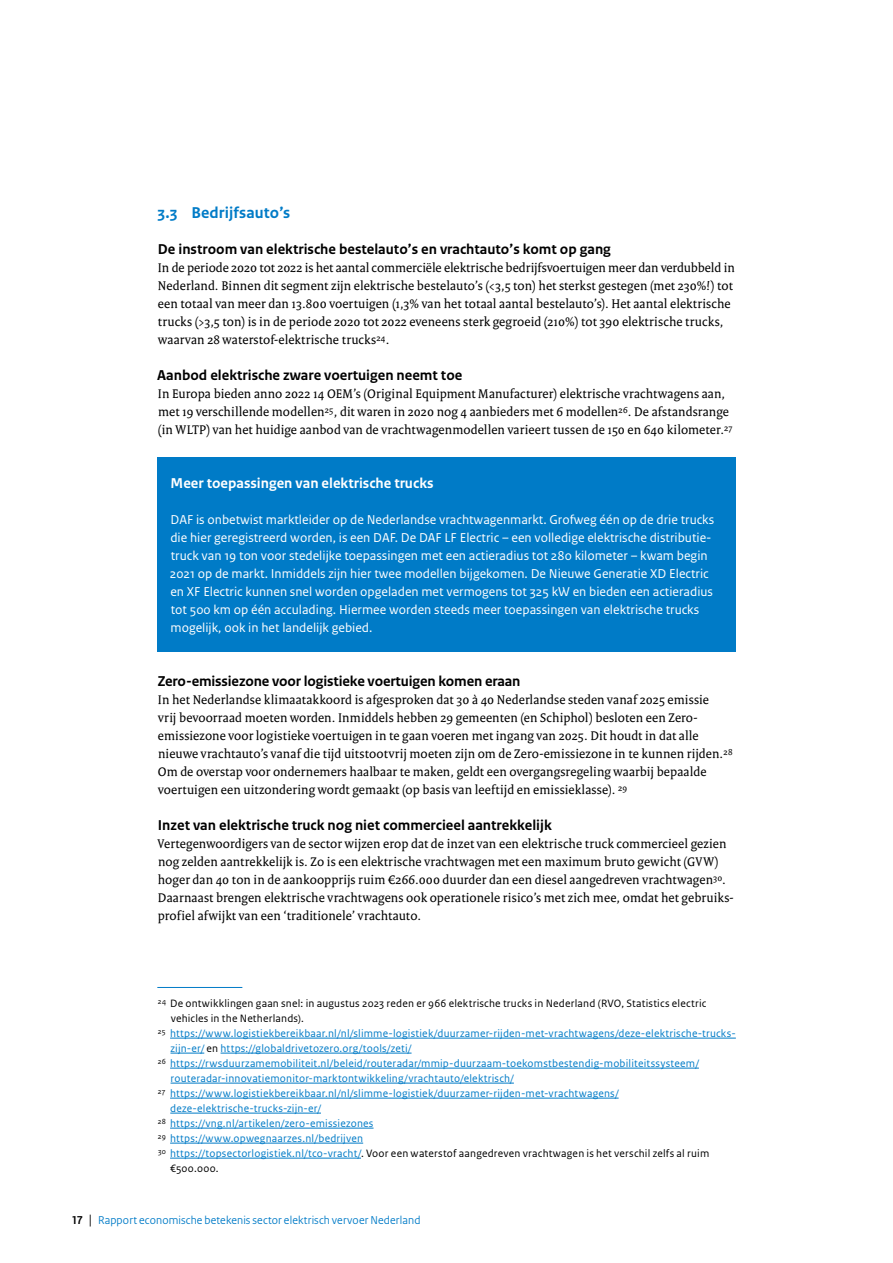
<style>
.page{position:relative;width:893px;height:1263px;background:#fff}
.page>*{position:absolute;margin:0;border:0;box-sizing:border-box;transform-origin:0 0}
.H3_Paragraafkop{font:700 16.5px "Rijksoverheid Sans Text";letter-spacing:.005em;color:#007bc7}
.P_Subkop_Broodtekst_Sans{font:700 15px "Rijksoverheid Sans Text";color:#000}
.P_Kadertekst_Kop_wit_op_blauw{font:700 15px "Rijksoverheid Sans Text";color:#fff}
.P_Broodtekst{font:13.5px/18px "Rijksoverheid Serif";letter-spacing:.01em;color:#000}
.P_Kadertekst_Wit_op_blauw{font:13.5px/18px "Rijksoverheid Sans Text";color:#fff}
.t1{font:12px "Rijksoverheid Sans Heading";letter-spacing:.015em;color:#007bc7}
.RO_Voetnoot{font:11.25px/15px "Rijksoverheid Sans Text";letter-spacing:.015em;color:#007bc7}
.RO_Voetnoot-2{font:11.25px/15px "Rijksoverheid Sans Text";letter-spacing:.015em;color:#000}
.s1{color:#000}
.s2{color:#007bc7}
.s3{font-weight:700;color:#000}
.s4{font-size:14.25px;color:#000}
</style>
<div class="page">
<div style="left:157px;top:457px;width:579px;height:42px;background:#007bc7"></div>
<div style="left:157px;top:497px;width:579px;height:154px;background:#007bc7"></div>
<hr style="left:157px;top:987px;width:85px;height:1px;background:#007bc7">
<hr style="left:170px;top:1038px;width:566px;height:1px;background:#007bc7">
<hr style="left:171px;top:1053px;width:33px;height:1px;background:#007bc7">
<hr style="left:221px;top:1053px;width:191px;height:1px;background:#007bc7">
<hr style="left:170px;top:1068px;width:529px;height:1px;background:#007bc7">
<hr style="left:171px;top:1083px;width:343px;height:1px;background:#007bc7">
<hr style="left:170px;top:1098px;width:449px;height:1px;background:#007bc7">
<hr style="left:170px;top:1113px;width:151px;height:1px;background:#007bc7">
<hr style="left:170px;top:1128px;width:204px;height:1px;background:#007bc7">
<hr style="left:170px;top:1143px;width:193px;height:1px;background:#007bc7">
<hr style="left:170px;top:1158px;width:191px;height:1px;background:#007bc7">
<h3 class="H3_Paragraafkop" style="left:157px;top:203px;width:134px">3.3 Bedrijfsauto’s</h3>
<p class="P_Subkop_Broodtekst_Sans" style="left:158px;top:240px;width:454px">De instroom van elektrische bestelauto’s en vrachtauto’s komt op gang</p>
<p class="P_Broodtekst" style="left:158px;top:258px;width:579px">In de periode 2020 tot 2022 is het aantal commerciële elektrische bedrijfsvoertuigen meer dan verdubbeld in Nederland. Binnen dit segment zijn elektrische bestelauto’s (&lt;3,5 ton) het sterkst gestegen (met 230%!) tot een totaal van meer dan 13.800 voertuigen (1,3% van het totaal aantal bestelauto’s). Het aantal elektrische trucks (&gt;3,5 ton) is in de periode 2020 tot 2022 eveneens sterk gegroeid (210%) tot 390 elektrische trucks, waarvan 28 waterstof-elektrische trucks<sup>24</sup>.</p>
<p class="P_Subkop_Broodtekst_Sans" style="left:157px;top:366px;width:307px">Aanbod elektrische zware voertuigen neemt toe</p>
<p class="P_Broodtekst" style="left:158px;top:384px;width:576px">In Europa bieden anno 2022 14 OEM’s (Original Equipment Manufacturer) elektrische vrachtwagens aan, met 19 verschillende modellen<sup>25</sup>, dit waren in 2020 nog 4 aanbieders met 6 modellen<sup>26</sup>. De afstandsrange (in WLTP) van het huidige aanbod van de vrachtwagenmodellen varieert tussen de 150 en 640 kilometer.<sup>27</sup></p>
<p class="P_Kadertekst_Kop_wit_op_blauw" style="left:171px;top:474px;width:264px">Meer toepassingen van elektrische trucks</p>
<p class="P_Kadertekst_Wit_op_blauw" style="left:170px;top:511px;width:546px">DAF is onbetwist marktleider op de Nederlandse vrachtwagenmarkt. Grofweg één op de drie trucks die hier geregistreerd worden, is een DAF. De DAF LF Electric – een volledige elektrische distributie&shy;truck van 19 ton voor stedelijke toepassingen met een actieradius tot 280 kilometer – kwam begin 2021 op de markt. Inmiddels zijn hier twee modellen bijgekomen. De Nieuwe Generatie XD Electric en XF Electric kunnen snel worden opgeladen met vermogens tot 325 kW en bieden een actieradius tot 500 km op één acculading. Hiermee worden steeds meer toepassingen van elektrische trucks mogelijk, ook in het landelijk gebied.</p>
<p class="P_Subkop_Broodtekst_Sans" style="left:158px;top:672px;width:364px">Zero-emissiezone voor logistieke voertuigen komen eraan</p>
<p class="P_Broodtekst" style="left:158px;top:690px;width:576px">In het Nederlandse klimaatakkoord is afgesproken dat 30 à 40 Nederlandse steden vanaf 2025 emissie<br>vrij bevoorraad moeten worden. Inmiddels hebben 29 gemeenten (en Schiphol) besloten een Zero&shy;emissiezone voor logistieke voertuigen in te gaan voeren met ingang van 2025. Dit houdt in dat alle nieuwe vrachtauto’s vanaf die tijd uitstootvrij moeten zijn om de Zero-emissiezone in te kunnen rijden.<sup>28<br></sup>Om de overstap voor ondernemers haalbaar te maken, geldt een overgangsregeling waarbij bepaalde voertuigen een uitzondering wordt gemaakt (op basis van leeftijd en emissieklasse). <sup>29</sup></p>
<p class="P_Subkop_Broodtekst_Sans" style="left:158px;top:816px;width:395px">Inzet van elektrische truck nog niet commercieel aantrekkelijk</p>
<p class="P_Broodtekst" style="left:158px;top:834px;width:577px">Vertegenwoordigers van de sector wijzen erop dat de inzet van een elektrische truck commercieel gezien nog zelden aantrekkelijk is. Zo is een elektrische vrachtwagen met een maximum bruto gewicht (GVW) hoger dan 40 ton in de aankoopprijs ruim €266.000 duurder dan een diesel aangedreven vrachtwagen<sup>30</sup>.<br>Daarnaast brengen elektrische vrachtwagens ook operationele risico’s met zich mee, omdat het gebruiks&shy;profiel afwijkt van een ‘traditionele’ vrachtauto.</p>
<p class="RO_Voetnoot-2" style="left:171px;top:996px;width:537px;text-indent:-13px"><sup>24</sup> De ontwikklingen gaan snel: in augustus 2023 reden er 966 elektrische trucks in Nederland (RVO, Statistics electric vehicles in the Netherlands).</p>
<p class="RO_Voetnoot" style="left:171px;top:1026px;width:567px;text-indent:-13px"><sup>25</sup> https://www.logistiekbereikbaar.nl/nl/slimme-logistiek/duurzamer-rijden-met-vrachtwagens/deze-elektrische-trucks&shy;zijn-er/ <span class="s1">en</span> https://globaldrivetozero.org/tools/zeti/</p>
<p class="RO_Voetnoot" style="left:171px;top:1056px;width:530px;text-indent:-13px"><sup>26</sup> https://rwsduurzamemobiliteit.nl/beleid/routeradar/mmip-duurzaam-toekomstbestendig-mobiliteitssysteem/ routeradar-innovatiemonitor-marktontwikkeling/vrachtauto/elektrisch/</p>
<p class="RO_Voetnoot" style="left:170px;top:1086px;width:450px;text-indent:-12px"><sup>27</sup> https://www.logistiekbereikbaar.nl/nl/slimme-logistiek/duurzamer-rijden-met-vrachtwagens/ deze-elektrische-trucks-zijn-er/</p>
<p class="RO_Voetnoot" style="left:158px;top:1116px;width:217px"><sup>28</sup> https://vng.nl/artikelen/zero-emissiezones</p>
<p class="RO_Voetnoot" style="left:158px;top:1131px;width:207px"><sup>29</sup> https://www.opwegnaarzes.nl/bedrijven</p>
<p class="RO_Voetnoot-2" style="left:170px;top:1146px;width:541px;text-indent:-12px"><sup>30</sup> <span class="s2">https://topsectorlogistiek.nl/tco-vracht/</span>. Voor een waterstof aangedreven vrachtwagen is het verschil zelfs al ruim €500.000.</p>
<p class="t1" style="left:72px;top:1213px;width:350px"><span class="s3">17</span> <span class="s4">|</span> Rapport economische betekenis sector elektrisch vervoer Nederland</p>
</div>
